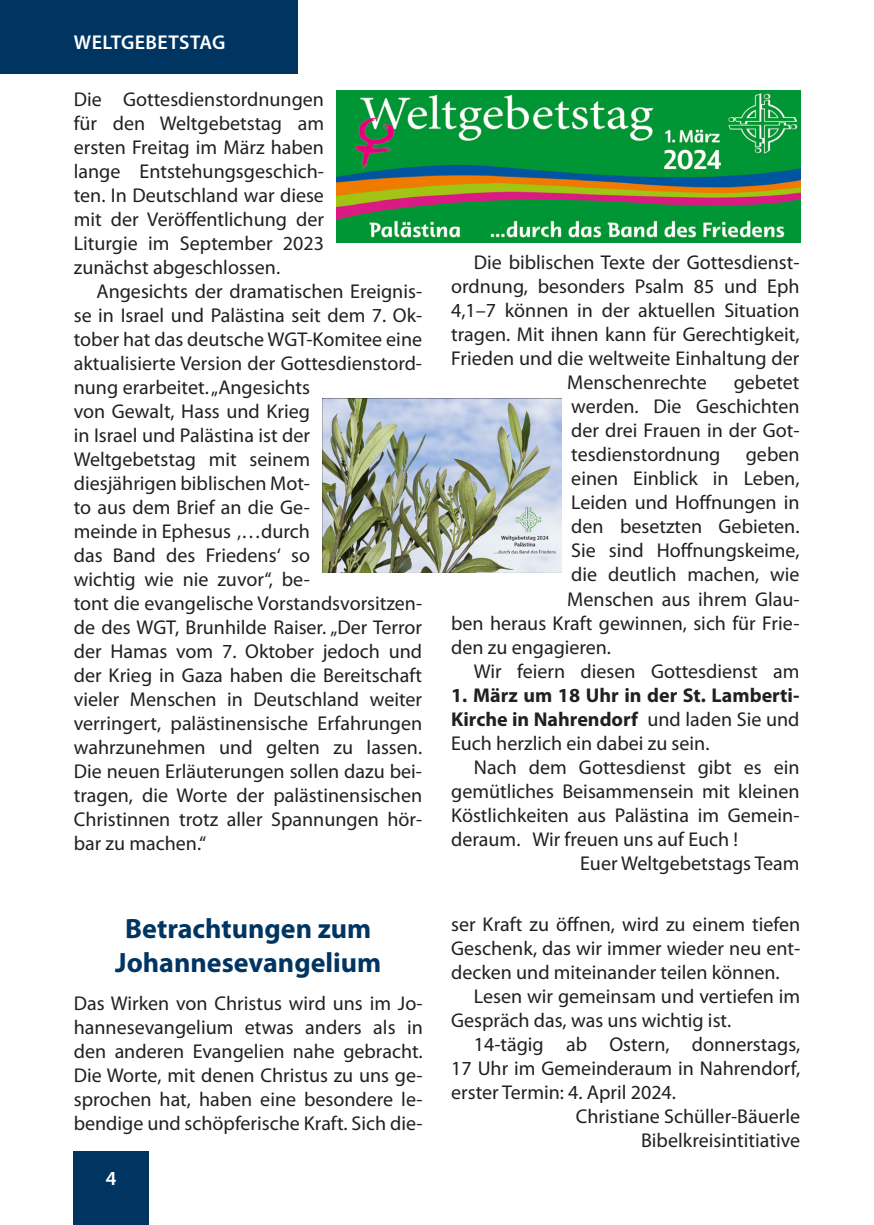
<style>
.page{position:relative;width:874px;height:1225px;background:#fff}
.page>*{position:absolute;margin:0;border:0;box-sizing:border-box;transform-origin:0 0}
.t1{font:700 28px/33.6px "Myriad Pro";color:#003562;text-align:center}
.t2{font:20px/24px "Myriad Pro";color:#231f20;text-align:justify}
.t3{font:700 20px/24px "Myriad Pro";color:#231f20;text-align:justify}
.t4{font:600 20px "Myriad Pro";color:#fff}
.s1{font-weight:400}
</style>
<div class="page">
<div style="left:0;top:0;width:297px;height:74px;background:#003562"></div>
<div style="left:74px;top:1151px;width:75px;height:74px;background:#003562"></div>
<img style="left:336px;top:91px;width:463px;height:151px">
<img style="left:322px;top:398px;width:239px;height:175px">
<p class="t4" style="left:74px;top:30px;width:60px">WELTGEBE</p>
<p class="t4" style="left:168px;top:30px;width:57px">TSTAG</p>
<p class="t2" style="left:74px;top:87px;width:252px">Die Gottesdienstordnungen für den Weltgebetstag am ersten Freitag im März haben lange Entstehungsgeschich&shy;ten. In Deutschland war diese mit der Veröffentlichung der Liturgie im September 2023 zunächst abgeschlossen.</p>
<p class="t2" style="left:74px;top:279px;width:350px;text-align:left;text-indent:23px">Angesichts der dramatischen Ereignis&shy;se in Israel und Palästina seit dem 7. Ok&shy;tober hat das deutsche WGT-Komitee eine aktualisierte Version der Gottesdienstord&shy;nung erarbeitet. „Angesichts<br>von Gewalt, Hass und Krieg<br>in Israel und Palästina ist der Weltgebetstag mit seinem<br>diesjährigen biblischen Mot-<br>to aus dem Brief an die Ge-<br>meinde in Ephesus ‚…durch<br>das Band des Friedens‘ so<br>wichtig wie nie zuvor“, be-<br>tont die evangelische Vorstandsvorsitzen&shy;de des WGT, Brunhilde Raiser. „Der Terror der Hamas vom 7. Oktober jedoch und der Krieg in Gaza haben die Bereitschaft vieler Menschen in Deutschland weiter verringert, palästinensische Erfahrungen wahrzunehmen und gelten zu lassen.<br>Die neuen Erläuterungen sollen dazu bei&shy;tragen, die Worte der palästinensischen Christinnen trotz aller Spannungen hör&shy;bar zu machen.“</p>
<h1 class="t1" style="left:115px;top:911px;width:268px">Betrachtungen zum<br>Johannesevangelium</h1>
<p class="t2" style="left:74px;top:991px;width:350px">Das Wirken von Christus wird uns im Jo&shy;hannesevangelium etwas anders als in den anderen Evangelien nahe gebracht.<br>Die Worte, mit denen Christus zu uns ge&shy;sprochen hat, haben eine besondere le&shy;bendige und schöpferische Kraft. Sich die-</p>
<p class="t4" style="left:106px;top:1165px;width:12px">4</p>
<p class="t2" style="left:473px;top:250px;width:327px">Die biblischen Texte der Gottesdienst-</p>
<p class="t2" style="left:451px;top:274px;width:350px">ordnung, besonders Psalm 85 und Eph</p>
<p class="t2" style="left:451px;top:298px;width:349px">4,1–7 können in der aktuellen Situation</p>
<p class="t2" style="left:451px;top:322px;width:349px">tragen. Mit ihnen kann für Gerechtigkeit,</p>
<p class="t2" style="left:451px;top:346px;width:349px">Frieden und die weltweite Einhaltung der</p>
<p class="t2" style="left:567px;top:370px;width:141px">Menschenrechte</p>
<p class="t2" style="left:571px;top:370px;width:230px;text-indent:162px">gebetet werden. Die Geschichten der drei Frauen in der Got&shy;tesdienstordnung</p>
<p class="t2" style="left:745px;top:442px;width:55px">geben</p>
<p class="t2" style="left:571px;top:466px;width:230px">einen Einblick in Leben,</p>
<p class="t2" style="left:571px;top:490px;width:230px">Leiden und Hoffnungen in</p>
<p class="t2" style="left:571px;top:514px;width:230px">den besetzten Gebieten.</p>
<p class="t2" style="left:571px;top:538px;width:229px">Sie sind Hoffnungskeime,</p>
<p class="t2" style="left:571px;top:562px;width:230px">die deutlich machen, wie</p>
<p class="t2" style="left:567px;top:586px;width:234px">Menschen aus ihrem Glau-</p>
<p class="t2" style="left:451px;top:610px;width:350px">ben heraus Kraft gewinnen, sich für Frie-</p>
<p class="t2" style="left:451px;top:634px;width:161px">den zu engagieren.</p>
<p class="t2" style="left:473px;top:658px;width:327px">Wir feiern diesen Gottesdienst am</p>
<p class="t3" style="left:451px;top:682px;width:350px">1. März um 18 Uhr in der St. Lamberti-Kirche in Nahrendorf <span class="s1">und laden Sie und Euch herzlich ein dabei zu sein.</span></p>
<p class="t2" style="left:473px;top:754px;width:327px">Nach dem Gottesdienst gibt es ein</p>
<p class="t2" style="left:451px;top:778px;width:350px">gemütliches Beisammensein mit kleinen</p>
<p class="t2" style="left:451px;top:802px;width:349px">Köstlichkeiten aus Palästina im Gemein-</p>
<p class="t2" style="left:451px;top:826px;width:288px">deraum. Wir freuen uns auf Euch !</p>
<p class="t2" style="left:580px;top:850px;width:221px">Euer Weltgebetstags Team</p>
<p class="t2" style="left:451px;top:912px;width:350px">ser Kraft zu öffnen, wird zu einem tiefen Geschenk, das wir immer wieder neu ent&shy;decken und miteinander teilen können.</p>
<p class="t2" style="left:451px;top:984px;width:350px;text-indent:23px">Lesen wir gemeinsam und vertiefen im<br>Gespräch das, was uns wichtig ist.</p>
<p class="t2" style="left:473px;top:1032px;width:328px">14-tägig ab Ostern, donnerstags,</p>
<p class="t2" style="left:451px;top:1056px;width:350px">17 Uhr im Gemeinderaum in Nahrendorf,</p>
<p class="t2" style="left:451px;top:1080px;width:226px">erster Termin: 4. April 2024.</p>
<p class="t2" style="left:575px;top:1104px;width:226px">Christiane Schüller-Bäuerle</p>
<p class="t2" style="left:640px;top:1128px;width:160px">Bibelkreisintitiative</p>
</div>
